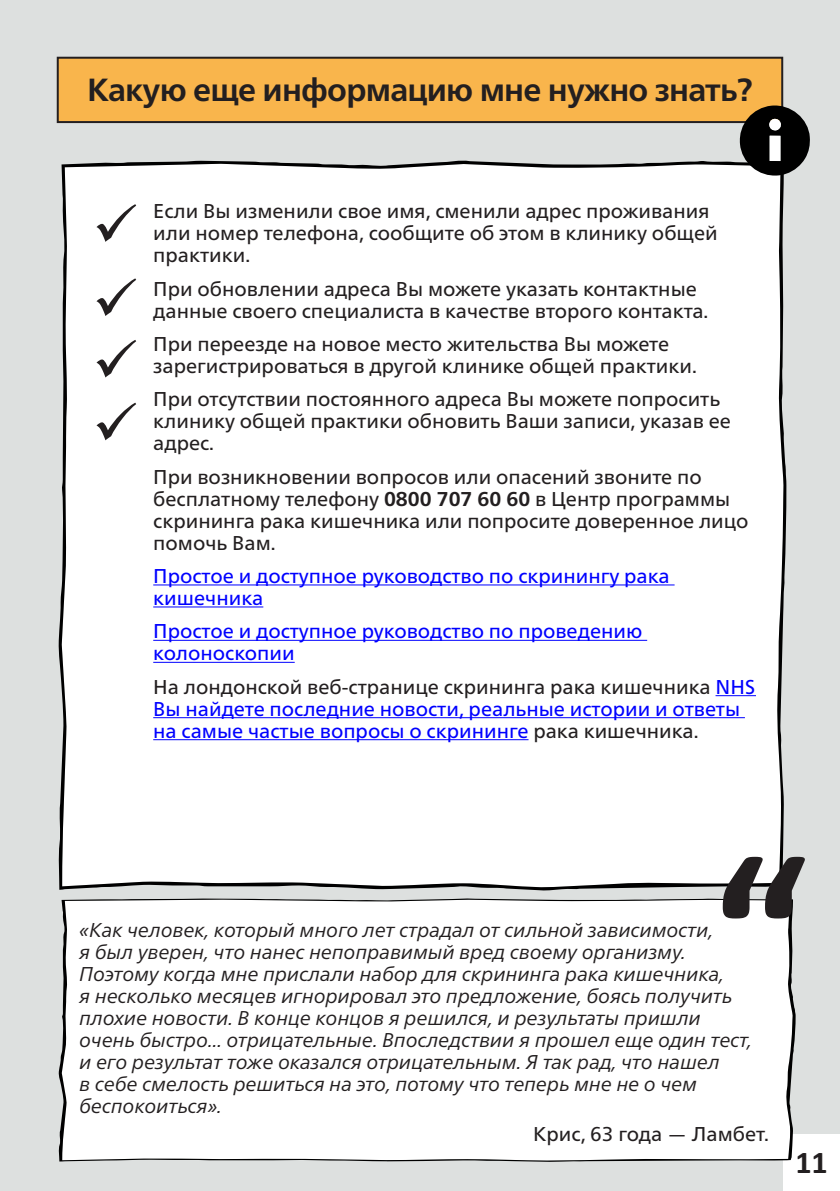
<style>
.page{position:relative;width:840px;height:1191px;background:#fff}
.page>*{position:absolute;margin:0;border:0;box-sizing:border-box;transform-origin:0 0}
.t1{font:700 220px "Calibri";color:#231f20}
.Boxout_Bold{font:700 32px "Frutiger Neue LTW1 G";letter-spacing:-.025em;color:#231f20}
.t2{font:700 32px "Calibri";color:#231f20}
.Body_10_3mm_indent_l{font:20px/22px "Frutiger Neue LTW1 G";color:#231f20}
.Body_10_3mm_indent_l-2{font:italic 20px/22px "Frutiger Neue LTW1 G";color:#231f20}
.Body_10_3mm_indent_l-3{font:20px/22px "Frutiger Neue LTW1 G";color:#00f}
.s1{font-weight:700}
.s2{color:#231f20}
</style>
<div class="page">
<div style="left:0;top:0;width:839px;height:1191px;background:#dde0df"></div>
<div style="left:782px;top:1134px;width:57px;height:57px;background:#fff"></div>
<div style="left:58px;top:58px;width:723px;height:64px;background:#f9b54c"></div>
<div style="left:57px;top:57px;width:725px;height:66px;border:2px solid #231f20"></div>
<div style="left:58px;top:898px;width:737px;height:263px;background:#fff"></div>
<div style="left:58px;top:160px;width:728px;height:730px;background:#fff"></div>
<svg style="left:737px;top:104px;width:72px;height:73px"></svg>
<svg style="left:96px;top:204px;width:40px;height:38px;background:#d7d7d7"></svg>
<svg style="left:96px;top:278px;width:40px;height:38px;background:#d7d7d7"></svg>
<svg style="left:96px;top:340px;width:40px;height:37px"></svg>
<svg style="left:96px;top:403px;width:40px;height:37px"></svg>
<hr style="left:153px;top:584px;width:521px;height:1px;background:#00f">
<hr style="left:153px;top:606px;width:110px;height:1px;background:#00f">
<hr style="left:153px;top:640px;width:493px;height:1px;background:#00f">
<hr style="left:153px;top:662px;width:141px;height:1px;background:#00f">
<hr style="left:715px;top:695px;width:40px;height:1px;background:#00f">
<hr style="left:153px;top:717px;width:591px;height:1px;background:#00f">
<hr style="left:153px;top:739px;width:375px;height:1px;background:#00f">
<p class="Boxout_Bold" style="left:87px;top:71px;width:666px">Какую еще информацию мне нужно знать?</p>
<p class="Body_10_3mm_indent_l" style="left:153px;top:200px;width:565px">Если Вы изменили свое имя, сменили адрес проживания или номер телефона, сообщите об этом в клинику общей практики.</p>
<p class="Body_10_3mm_indent_l" style="left:153px;top:277px;width:556px">При обновлении адреса Вы можете указать контактные данные своего специалиста в качестве второго контакта.</p>
<p class="Body_10_3mm_indent_l" style="left:153px;top:333px;width:544px">При переезде на новое место жительства Вы можете зарегистрироваться в другой клинике общей практики.</p>
<p class="Body_10_3mm_indent_l" style="left:153px;top:388px;width:579px">При отсутствии постоянного адреса Вы можете попросить клинику общей практики обновить Ваши записи, указав ее адрес.</p>
<p class="Body_10_3mm_indent_l" style="left:153px;top:465px;width:596px">При возникновении вопросов или опасений звоните по бесплатному телефону <span class="s1">0800 707 60 60</span> в Центр программы скрининга рака кишечника или попросите доверенное лицо помочь Вам.</p>
<p class="Body_10_3mm_indent_l-3" style="left:153px;top:565px;width:517px">Простое и доступное руководство по скринингу рака кишечника</p>
<p class="Body_10_3mm_indent_l-3" style="left:153px;top:620px;width:490px">Простое и доступное руководство по проведению колоноскопии</p>
<p class="Body_10_3mm_indent_l-3" style="left:153px;top:675px;width:603px"><span class="s2">На лондонской веб-странице скрининга рака кишечника</span> NHS<br>Вы найдете последние новости, реальные истории и ответы на самые частые вопросы о скрининге <span class="s2">рака кишечника.</span></p>
<p class="t1" style="left:711px;top:778px;width:97px">“</p>
<p class="Body_10_3mm_indent_l-2" style="left:79px;top:919px;width:673px">«Как человек, который много лет страдал от сильной зависимости,<br>я был уверен, что нанес непоправимый вред своему организму.<br>Поэтому когда мне прислали набор для скрининга рака кишечника,<br>я несколько месяцев игнорировал это предложение, боясь получить плохие новости. В конце концов я решился, и результаты пришли очень быстро... отрицательные. Впоследствии я прошел еще один тест, и его результат тоже оказался отрицательным. Я так рад, что нашел<br>в себе смелость решиться на это, потому что теперь мне не о чем беспокоиться».</p>
<p class="Body_10_3mm_indent_l" style="left:533px;top:1123px;width:237px">Крис, 63 года — Ламбет.</p>
<h2 class="t2" style="left:794px;top:1139px;width:34px">11</h2>
</div>
